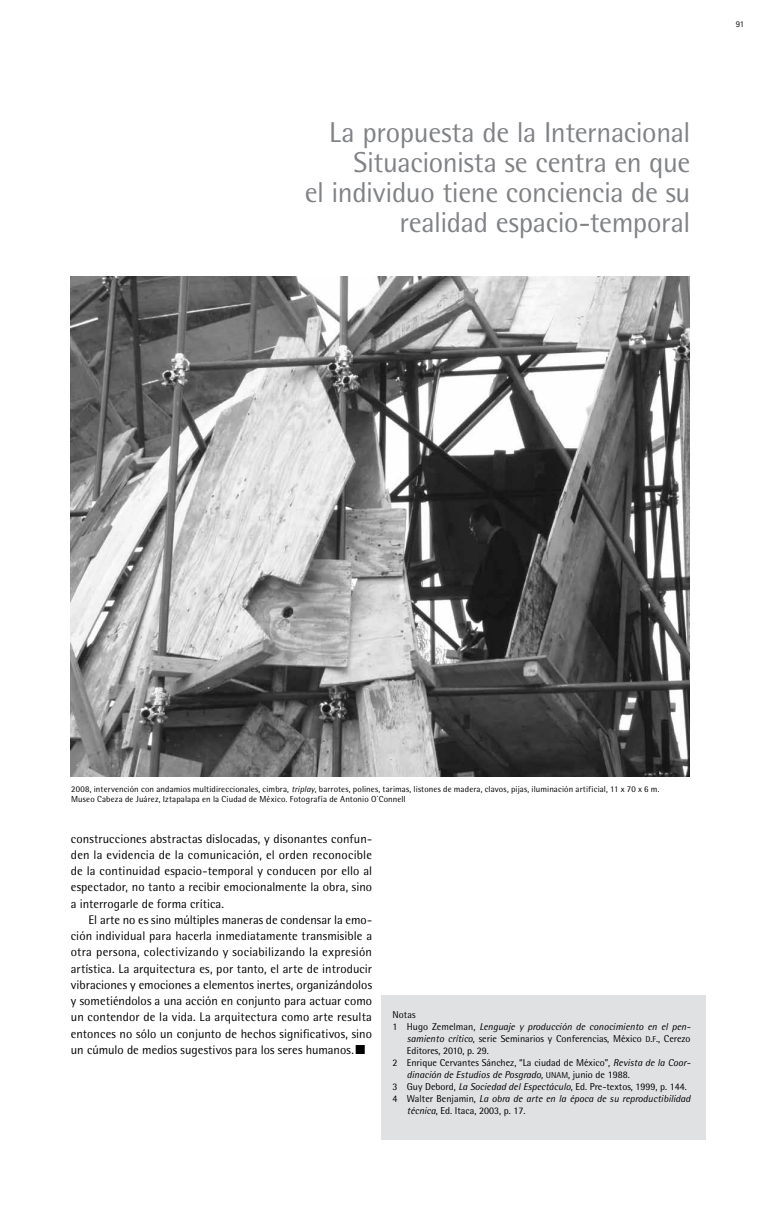
<style>
.page{position:relative;width:762px;height:1205px;background:#fff}
.page>*{position:absolute;margin:0;border:0;box-sizing:border-box;transform-origin:0 0}
.t1{font:28.75px/30px "Rotis Semi Sans";letter-spacing:-.015em;color:#808285;text-align:right}
.t2{font:12.5px/16.2px "Rotis Semi Sans";color:#000;text-align:justify}
.t3{font:10px "Rotis Semi Sans";color:#000}
.t4{font:italic 10px "Rotis Semi Sans";color:#000}
.t5{font:8.75px/10px "Rotis Semi Sans";letter-spacing:.015em;color:#000}
.t6{font:8.75px "Rotis Sans Serif";color:#000}
.s1{font-style:italic}
.s2{font-style:normal}
.s3{font-family:"Rotis Semi Sans SC850";font-size:8.5px}
.s4{font-family:"Rotis Semi Sans SC850"}
.s5{font-family:"Rotis Semi Sans SC850";font-style:normal;font-size:8.5px}
</style>
<div class="page">
<div style="left:381px;top:995px;width:324px;height:144px;background:#e0e1e2"></div>
<img style="left:70px;top:277px;width:620px;height:499px">
<h1 class="t1" style="left:305px;top:118px;width:387px">La propuesta de la Internacional<br>Situacionista se centra en que<br>el individuo tiene conciencia de su realidad espacio-temporal</h1>
<p class="t6" style="left:736px;top:19px;width:10px">91</p>
<p class="t5" style="left:71px;top:784px;width:590px">2008, intervención con andamios multidireccionales, cimbra, <span class="s1">triplay</span>, barrotes, polines, tarimas, listones de madera, clavos, pijas, iluminación artificial, 11 x 70 x 6 m.<br>Museo Cabeza de Juárez, Iztapalapa en la Ciudad de México. Fotografía de Antonio O´Connell</p>
<p class="t2" style="left:71px;top:830px;width:303px">construcciones abstractas dislocadas, y disonantes confun&shy;den la evidencia de la comunicación, el orden reconocible de la continuidad espacio-temporal y conducen por ello al espectador, no tanto a recibir emocionalmente la obra, sino a interrogarle de forma crítica.</p>
<p class="t2" style="left:71px;top:911px;width:303px;text-indent:18px">El arte no es sino múltiples maneras de condensar la emo&shy;ción individual para hacerla inmediatamente transmisible a otra persona, colectivizando y sociabilizando la expresión artística. La arquitectura es, por tanto, el arte de introducir vibraciones y emociones a elementos inertes, organizándolos y sometiéndolos a una acción en conjunto para actuar como un contendor de la vida. La arquitectura como arte resulta entonces no sólo un conjunto de hechos significativos, sino un cúmulo de medios sugestivos para los seres humanos.</p>
<p class="t3" style="left:393px;top:1009px;width:24px">Notas</p>
<p class="t4" style="left:393px;top:1021px;width:299px"><span class="s2">1 Hugo Zemelman,</span> Lenguaje y producción de conocimiento en el pen-</p>
<p class="t3" style="left:407px;top:1033px;width:285px"><span class="s1">samiento crítico</span>, serie Seminarios y Conferencias, México <span class="s3">D</span><span class="s4">.</span><span class="s3">F</span><span class="s4">.</span>, Cerezo</p>
<p class="t3" style="left:407px;top:1045px;width:83px">Editores, 2010, p. 29.</p>
<p class="t3" style="left:393px;top:1057px;width:299px">2 Enrique Cervantes Sánchez, “La ciudad de México”, <span class="s1">Revista de la Coor-</span></p>
<p class="t4" style="left:407px;top:1069px;width:224px">dinación de Estudios de Posgrado, <span class="s5">UNAM</span><span class="s2">, junio de 1988.</span></p>
<p class="t3" style="left:393px;top:1081px;width:296px">3 Guy Debord, <span class="s1">La Sociedad del Espectáculo</span>, Ed. Pre-textos, 1999, p. 144.</p>
<p class="t4" style="left:393px;top:1093px;width:299px"><span class="s2">4 Walter Benjamin,</span> La obra de arte en la época de su reproductibilidad</p>
<p class="t3" style="left:407px;top:1105px;width:120px"><span class="s1">técnica</span>, Ed. Itaca, 2003, p. 17.</p>
</div>
